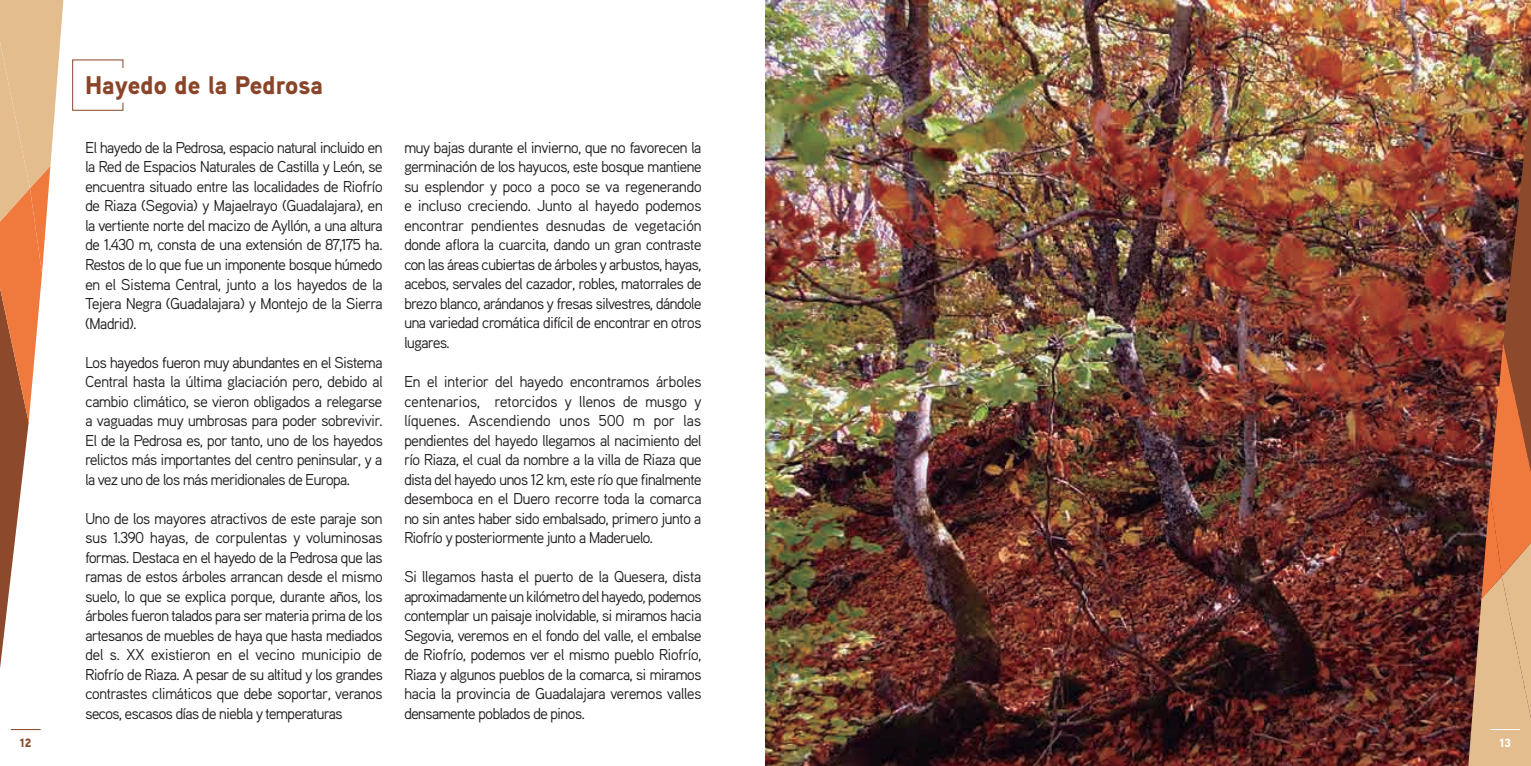
<style>
.page{position:relative;width:1531px;height:766px;background:#fff}
.page>*{position:absolute;margin:0;border:0;box-sizing:border-box;transform-origin:0 0}
.t1{font:900 25.5px "Aaux Pro";color:#8a4428}
.t2{font:15.75px/19.5px "Aaux Pro";letter-spacing:-.065em;color:#231f20;text-align:justify}
.t3{font:900 12px "Aaux Pro";color:#8a4428}
.t4{font:900 12px "Aaux Pro";color:#fff}
</style>
<div class="page">
<svg style="left:72px;top:59px;width:52px;height:52px"></svg>
<img style="left:765px;top:0;width:702px;height:765px">
<svg style="left:0;top:0;width:64px;height:731px"></svg>
<img style="left:1467px;top:0;width:64px;height:765px">
<hr style="left:11px;top:729px;width:30px;height:1px;background:#8a4428">
<hr style="left:1490px;top:729px;width:30px;height:1px;background:#fff">
<h1 class="t1" style="left:85px;top:69px;width:239px">Hayedo de la Pedrosa</h1>
<p class="t2" style="left:85px;top:137px;width:299px">El hayedo de la Pedrosa, espacio natural incluido en la Red de Espacios Naturales de Castilla y León, se encuentra situado entre las localidades de Riofrío de Riaza (Segovia) y Majaelrayo (Guadalajara), en la vertiente norte del macizo de Ayllón, a una altura de 1.430 m, consta de una extensión de 87,175 ha.<br>Restos de lo que fue un imponente bosque húmedo en el Sistema Central, junto a los hayedos de la Tejera Negra (Guadalajara) y Montejo de la Sierra (Madrid).</p>
<p class="t2" style="left:85px;top:352px;width:299px">Los hayedos fueron muy abundantes en el Sistema Central hasta la última glaciación pero, debido al cambio climático, se vieron obligados a relegarse a vaguadas muy umbrosas para poder sobrevivir.<br>El de la Pedrosa es, por tanto, uno de los hayedos relictos más importantes del centro peninsular, y a la vez uno de los más meridionales de Europa.</p>
<p class="t2" style="left:85px;top:508px;width:299px">Uno de los mayores atractivos de este paraje son sus 1.390 hayas, de corpulentas y voluminosas formas. Destaca en el hayedo de la Pedrosa que las ramas de estos árboles arrancan desde el mismo suelo, lo que se explica porque, durante años, los árboles fueron talados para ser materia prima de los artesanos de muebles de haya que hasta mediados del s. XX existieron en el vecino municipio de Riofrío de Riaza. A pesar de su altitud y los grandes contrastes climáticos que debe soportar, veranos secos, escasos días de niebla y temperaturas</p>
<p class="t2" style="left:404px;top:137px;width:299px">muy bajas durante el invierno, que no favorecen la germinación de los hayucos, este bosque mantiene su esplendor y poco a poco se va regenerando e incluso creciendo. Junto al hayedo podemos encontrar pendientes desnudas de vegetación donde aflora la cuarcita, dando un gran contraste con las áreas cubiertas de árboles y arbustos, hayas, acebos, servales del cazador, robles, matorrales de brezo blanco, arándanos y fresas silvestres, dándole una variedad cromática difícil de encontrar en otros lugares.</p>
<p class="t2" style="left:404px;top:371px;width:299px">En el interior del hayedo encontramos árboles centenarios, retorcidos y llenos de musgo y líquenes. Ascendiendo unos 500 m por las pendientes del hayedo llegamos al nacimiento del río Riaza, el cual da nombre a la villa de Riaza que dista del hayedo unos 12 km, este río que finalmente desemboca en el Duero recorre toda la comarca no sin antes haber sido embalsado, primero junto a Riofrío y posteriormente junto a Maderuelo.</p>
<p class="t2" style="left:404px;top:566px;width:299px">Si llegamos hasta el puerto de la Quesera, dista aproximadamente un kilómetro del hayedo, podemos contemplar un paisaje inolvidable, si miramos hacia Segovia, veremos en el fondo del valle, el embalse de Riofrío, podemos ver el mismo pueblo Riofrío, Riaza y algunos pueblos de la comarca, si miramos hacia la provincia de Guadalajara veremos valles densamente poblados de pinos.</p>
<p class="t3" style="left:20px;top:734px;width:13px">12</p>
<p class="t4" style="left:1499px;top:734px;width:13px">13</p>
</div>
